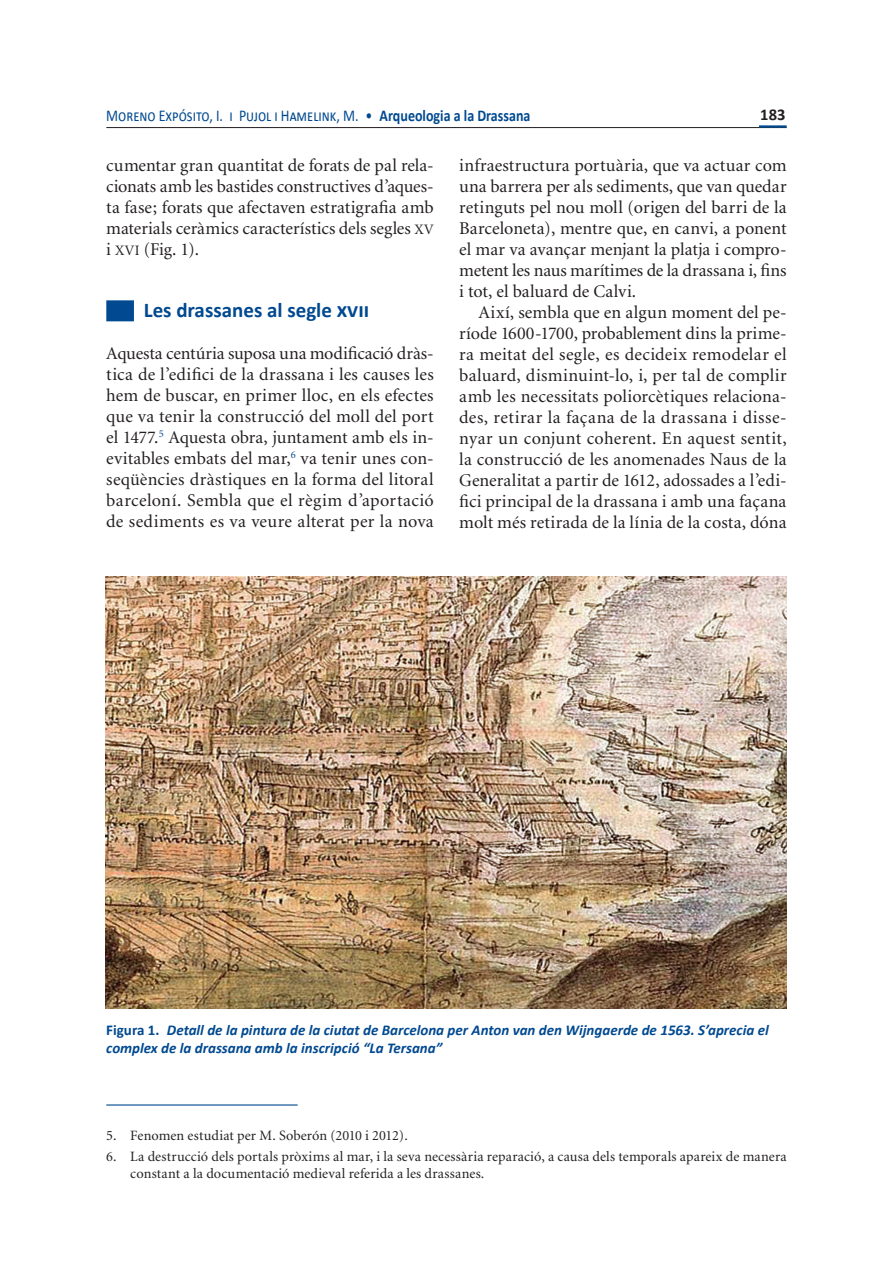
<style>
.page{position:relative;width:893px;height:1263px;background:#fff}
.page>*{position:absolute;margin:0;border:0;box-sizing:border-box;transform-origin:0 0}
.titol_2{font:700 21px "Calibri";color:#014990}
.text_sagnat{font:18px/21px "Minion";letter-spacing:.005em;color:#231f20;text-align:justify}
.text_a_caixa{font:18px/21px "Minion";letter-spacing:.01em;color:#231f20;text-align:justify}
.t1{font:16.5px "Calibri";color:#014990;scale:.85 1}
.t2{font:700 16.5px "Calibri";color:#231f20}
.peu_foto{font:italic 700 15px/18px "Calibri";color:#014990}
.nota_peu_pagina{font:14.25px/17.2px "Minion";letter-spacing:.015em;color:#231f20}
.nota_peu_pagina_-_pr{font:14.25px "Minion";letter-spacing:.005em;color:#231f20}
.s1{font-weight:700}
.s2{font-family:"Minion Regular SC800";font-size:14.4px}
.s3{font-style:normal}
</style>
<div class="page">
<hr style="left:106px;top:127px;width:681px;height:1px;background:#231f20">
<hr style="left:759px;top:125px;width:28px;height:3px;background:#014990">
<div style="left:106px;top:300px;width:28px;height:21px;background:#014990"></div>
<hr style="left:106px;top:1104px;width:192px;height:1px;background:#014990">
<img style="left:106px;top:576px;width:681px;height:433px">
<p class="t1" style="left:106px;top:105px;width:500px">Moreno Expósito, I. i Pujol i Hamelink, M. • <span class="s1">Arqueologia a la Drassana</span></p>
<p class="t2" style="left:760px;top:104px;width:27px">183</p>
<p class="text_sagnat" style="left:106px;top:155px;width:329px">cumentar gran quantitat de forats de pal rela&shy;cionats amb les bastides constructives d’aques&shy;ta fase; forats que afectaven estratigrafia amb materials ceràmics característics dels segles <span class="s2">XV </span>i <span class="s2">XVI</span> (Fig. 1).</p>
<p class="text_a_caixa" style="left:459px;top:155px;width:329px">infraestructura portuària, que va actuar com una barrera per als sediments, que van quedar retinguts pel nou moll (origen del barri de la Barceloneta), mentre que, en canvi, a ponent el mar va avançar menjant la platja i compro&shy;metent les naus marítimes de la drassana i, fins i tot, el baluard de Calvi.</p>
<p class="text_sagnat" style="left:459px;top:302px;width:329px;text-indent:19px">Així, sembla que en algun moment del pe&shy;ríode 1600-1700, probablement dins la prime&shy;ra meitat del segle, es decideix remodelar el baluard, disminuint-lo, i, per tal de complir amb les necessitats poliorcètiques relaciona&shy;des, retirar la façana de la drassana i disse&shy;nyar un conjunt coherent. En aquest sentit, la construcció de les anomenades Naus de la Generalitat a partir de 1612, adossades a l’edi&shy;fici principal de la drassana i amb una façana molt més retirada de la línia de la costa, dóna</p>
<p class="titol_2" style="left:144px;top:297px;width:227px">Les drassanes al segle xvii</p>
<p class="text_a_caixa" style="left:106px;top:343px;width:329px">Aquesta centúria suposa una modificació dràs&shy;tica de l’edifici de la drassana i les causes les hem de buscar, en primer lloc, en els efectes que va tenir la construcció del moll del port el 1477.<sup>5</sup> Aquesta obra, juntament amb els in&shy;evitables embats del mar,<sup>6</sup> va tenir unes con&shy;seqüències dràstiques en la forma del litoral barceloní. Sembla que el règim d’aportació de sediments es va veure alterat per la nova</p>
<p class="peu_foto" style="left:106px;top:1021px;width:664px"><span class="s3">Figura 1.</span> Detall de la pintura de la ciutat de Barcelona per Anton van den Wijngaerde de 1563. S’aprecia el complex de la drassana amb la inscripció “La Tersana”</p>
<p class="nota_peu_pagina_-_pr" style="left:106px;top:1128px;width:303px">5. Fenomen estudiat per M. Soberón (2010 i 2012).</p>
<p class="nota_peu_pagina" style="left:130px;top:1148px;width:658px;text-indent:-24px">6. La destrucció dels portals pròxims al mar, i la seva necessària reparació, a causa dels temporals apareix de manera constant a la documentació medieval referida a les drassanes.</p>
</div>
